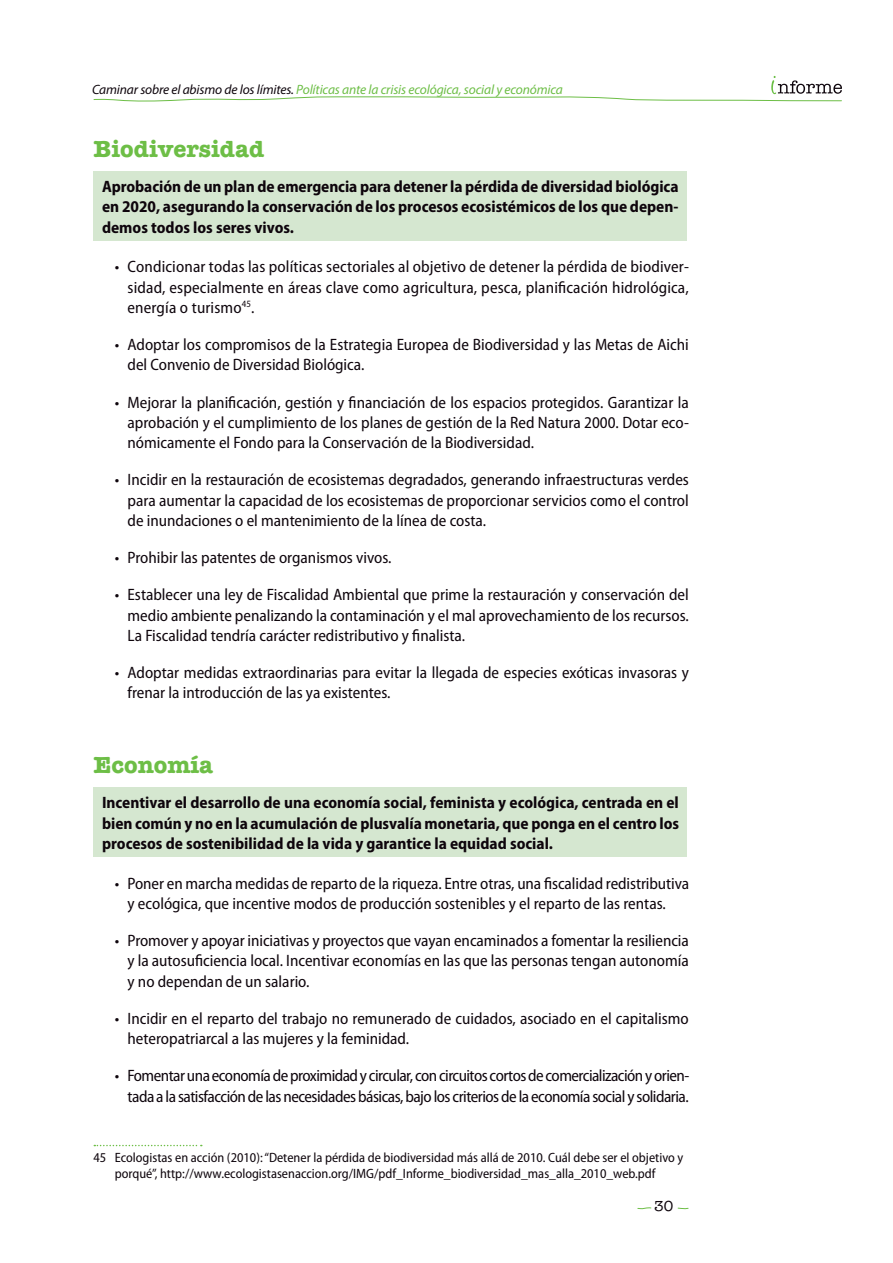
<style>
.page{position:relative;width:893px;height:1263px;background:#fff}
.page>*{position:absolute;margin:0;border:0;box-sizing:border-box;transform-origin:0 0}
.t1{font:700 24px "American Typewriter";color:#6dbe46}
.t2{font:semi-condensed 16.5px/20.2px "Myriad Pro";color:#0e050c;text-align:justify}
.t3{font:700 semi-condensed 16.5px/20.2px "Myriad Pro";color:#0e050c;text-align:justify}
.t4{font:semi-condensed 16.5px/20.2px "Myriad Pro";letter-spacing:-.03em;color:#0e050c;text-align:right}
.t5{font:15px "American Typewriter";color:#0e050c}
.t6{font:semi-condensed 13.5px/16.2px "Myriad Pro";color:#0e050c;text-align:center}
.t7{font:italic 13.5px "Myriad Pro";letter-spacing:-.01em;color:#6dbe46}
.s1{color:#0e050c}
</style>
<div class="page">
<svg style="left:637px;top:1207px;width:15px;height:2px"></svg>
<svg style="left:677px;top:1207px;width:12px;height:2px"></svg>
<svg style="left:93px;top:76px;width:749px;height:26px"></svg>
<div style="left:94px;top:171px;width:593px;height:70px;background:#d5e7d0"></div>
<div style="left:94px;top:787px;width:593px;height:70px;background:#d5e7d0"></div>
<svg style="left:94px;top:1145px;width:108px;height:1px"></svg>
<p class="t7" style="left:92px;top:85px;width:472px"><span class="s1">Caminar sobre el abismo de los límites.</span> Políticas ante la crisis ecológica, social y económica</p>
<h1 class="t1" style="left:94px;top:140px;width:172px">Biodiversidad</h1>
<p class="t3" style="left:102px;top:178px;width:578px">Aprobación de un plan de emergencia para detener la pérdida de diversidad biológica en 2020, asegurando la conservación de los procesos ecosistémicos de los que depen&shy;demos todos los seres vivos.</p>
<p class="t2" style="left:128px;top:258px;width:563px;text-indent:-13px">• Condicionar todas las políticas sectoriales al objetivo de detener la pérdida de biodiver&shy;sidad, especialmente en áreas clave como agricultura, pesca, planificación hidrológica, energía o turismo<sup>45</sup>.</p>
<p class="t2" style="left:128px;top:336px;width:563px;text-indent:-13px">• Adoptar los compromisos de la Estrategia Europea de Biodiversidad y las Metas de Aichi del Convenio de Diversidad Biológica.</p>
<p class="t2" style="left:128px;top:394px;width:563px;text-indent:-13px">• Mejorar la planificación, gestión y financiación de los espacios protegidos. Garantizar la aprobación y el cumplimiento de los planes de gestión de la Red Natura 2000. Dotar eco&shy;nómicamente el Fondo para la Conservación de la Biodiversidad.</p>
<p class="t2" style="left:128px;top:471px;width:563px;text-indent:-13px">• Incidir en la restauración de ecosistemas degradados, generando infraestructuras verdes para aumentar la capacidad de los ecosistemas de proporcionar servicios como el control de inundaciones o el mantenimiento de la línea de costa.</p>
<p class="t2" style="left:115px;top:549px;width:278px">• Prohibir las patentes de organismos vivos.</p>
<p class="t2" style="left:128px;top:586px;width:563px;text-indent:-13px">• Establecer una ley de Fiscalidad Ambiental que prime la restauración y conservación del medio ambiente penalizando la contaminación y el mal aprovechamiento de los recursos.<br>La Fiscalidad tendría carácter redistributivo y finalista.</p>
<p class="t2" style="left:128px;top:664px;width:563px;text-indent:-13px">• Adoptar medidas extraordinarias para evitar la llegada de especies exóticas invasoras y frenar la introducción de las ya existentes.</p>
<h1 class="t1" style="left:94px;top:756px;width:121px">Economía</h1>
<p class="t3" style="left:102px;top:794px;width:579px">Incentivar el desarrollo de una economía social, feminista y ecológica, centrada en el bien común y no en la acumulación de plusvalía monetaria, que ponga en el centro los procesos de sostenibilidad de la vida y garantice la equidad social.</p>
<p class="t2" style="left:128px;top:875px;width:563px;text-indent:-13px">• Poner en marcha medidas de reparto de la riqueza. Entre otras, una fiscalidad redistributiva y ecológica, que incentive modos de producción sostenibles y el reparto de las rentas.</p>
<p class="t2" style="left:128px;top:932px;width:563px;text-indent:-13px">• Promover y apoyar iniciativas y proyectos que vayan encaminados a fomentar la resiliencia y la autosuficiencia local. Incentivar economías en las que las personas tengan autonomía y no dependan de un salario.</p>
<p class="t2" style="left:128px;top:1010px;width:563px;text-indent:-13px">• Incidir en el reparto del trabajo no remunerado de cuidados, asociado en el capitalismo heteropatriarcal a las mujeres y la feminidad.</p>
<p class="t4" style="left:115px;top:1067px;width:576px">• Fomentar una economía de proximidad y circular, con circuitos cortos de comercialización y orien&shy;tada a la satisfacción de las necesidades básicas, bajo los criterios de la economía social y solidaria.</p>
<p class="t6" style="left:94px;top:1150px;width:591px">45 Ecologistas en acción (2010): “Detener la pérdida de biodiversidad más allá de 2010. Cuál debe ser el objetivo y porqué”, http://www.ecologistasenaccion.org/IMG/pdf_Informe_biodiversidad_mas_alla_2010_web.pdf</p>
<p class="t5" style="left:654px;top:1197px;width:21px">30</p>
</div>
